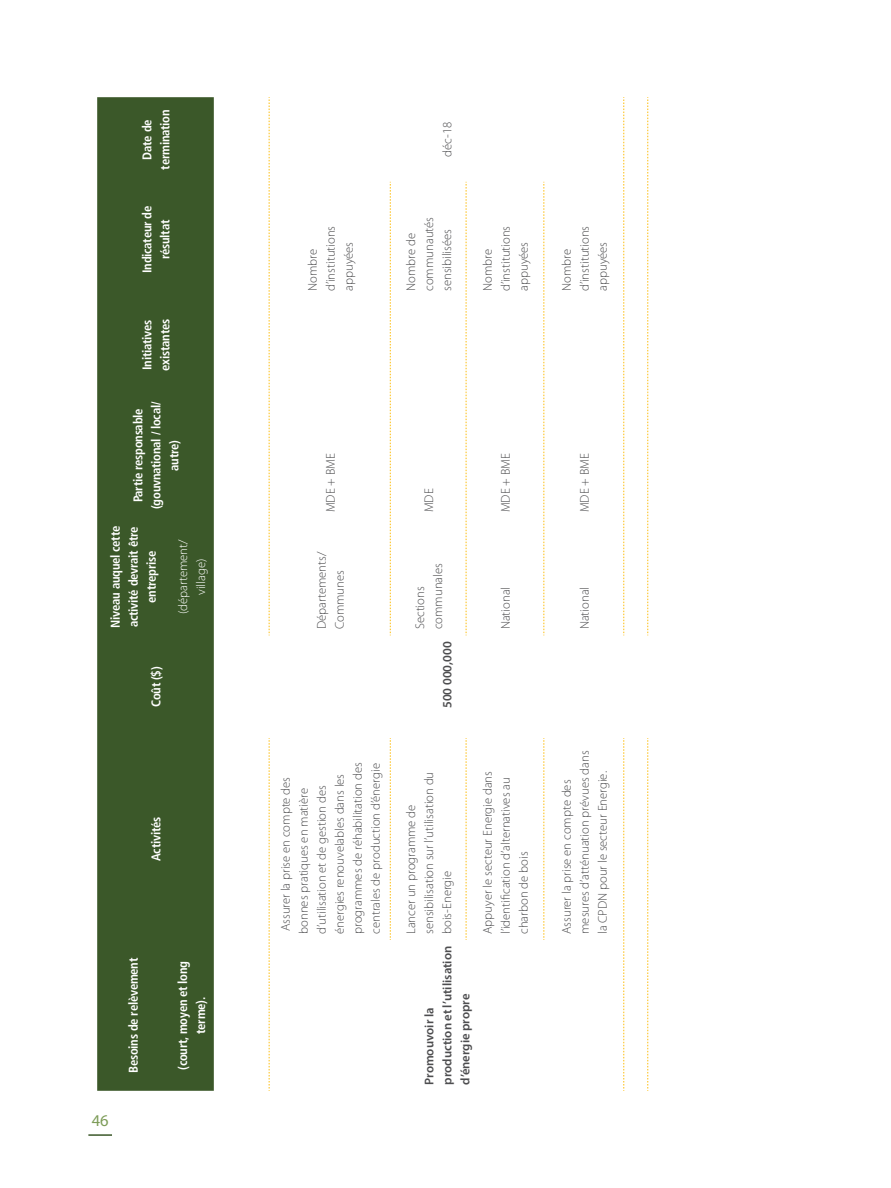
<style>
.page{position:relative;width:891px;height:1188px;background:#fff}
.page>*{position:absolute;margin:0;border:0;box-sizing:border-box;transform-origin:0 0}
.t1{font:16.5px "Myriad Pro";color:#7d9c58}
.t2{font:300 12.75px/18px "Myriad Pro";color:#4d4d4f}
.t3{font:700 condensed 12.75px/18px "Frutiger LT Std";letter-spacing:-.02em;color:#fff;text-align:center}
.t4{font:600 12.75px/18px "Myriad Pro";color:#4d4d4f}
.t5{font:300 12.75px/18px "Myriad Pro";color:#fff;text-align:center}
</style>
<div class="page">
<hr style="left:88px;top:1134px;width:24px;height:2px;background:#3b5829">
<div style="left:97px;top:97px;width:117px;height:994px;background:#3b5829"></div>
<svg style="left:269px;top:738px;width:1px;height:353px"></svg>
<svg style="left:269px;top:97px;width:1px;height:539px"></svg>
<svg style="left:390px;top:738px;width:1px;height:202px"></svg>
<svg style="left:390px;top:182px;width:1px;height:454px"></svg>
<svg style="left:466px;top:738px;width:1px;height:202px"></svg>
<svg style="left:466px;top:182px;width:1px;height:454px"></svg>
<svg style="left:544px;top:738px;width:1px;height:202px"></svg>
<svg style="left:544px;top:182px;width:1px;height:454px"></svg>
<svg style="left:624px;top:738px;width:1px;height:353px"></svg>
<svg style="left:624px;top:97px;width:1px;height:539px"></svg>
<svg style="left:648px;top:738px;width:1px;height:353px"></svg>
<svg style="left:648px;top:97px;width:1px;height:539px"></svg>
<p class="t3" style="left:138px;top:170px;width:62px;rotate:-90deg">Date de termination</p>
<p class="t3" style="left:138px;top:273px;width:69px;rotate:-90deg">Indicateur de résultat</p>
<p class="t3" style="left:138px;top:371px;width:53px;text-align:left;rotate:-90deg">Initiatives existantes</p>
<p class="t3" style="left:129px;top:509px;width:109px;rotate:-90deg">Partie responsable (gouvnational / local/ autre)</p>
<p class="t3" style="left:106px;top:628px;width:103px;rotate:-90deg">Niveau auquel cette activité devrait être entreprise</p>
<p class="t5" style="left:174px;top:614px;width:77px;rotate:-90deg">(département/ village)</p>
<p class="t3" style="left:147px;top:707px;width:42px;rotate:-90deg">Coût ($)</p>
<p class="t3" style="left:147px;top:861px;width:46px;rotate:-90deg">Activités</p>
<p class="t1" style="left:92px;top:1110px;width:18px">46</p>
<p class="t3" style="left:124px;top:1073px;width:117px;rotate:-90deg">Besoins de relèvement</p>
<p class="t3" style="left:174px;top:1070px;width:110px;rotate:-90deg">(court, moyen et long terme).</p>
<p class="t2" style="left:304px;top:291px;width:67px;rotate:-90deg">Nombre d’institutions appuyées</p>
<p class="t2" style="left:438px;top:157px;width:36px;rotate:-90deg">déc-18</p>
<p class="t2" style="left:402px;top:291px;width:75px;rotate:-90deg">Nombre de communautés sensibilisées</p>
<p class="t2" style="left:479px;top:291px;width:67px;rotate:-90deg">Nombre d’institutions appuyées</p>
<p class="t2" style="left:558px;top:291px;width:67px;rotate:-90deg">Nombre d’institutions appuyées</p>
<p class="t2" style="left:322px;top:512px;width:61px;rotate:-90deg">MDE + BME</p>
<p class="t2" style="left:313px;top:629px;width:79px;rotate:-90deg">Départements/<br>Communes</p>
<p class="t2" style="left:277px;top:934px;width:173px;rotate:-90deg">Assurer la prise en compte des bonnes pratiques en matière d’utilisation et de gestion des énergies renouvelables dans les programmes de réhabilitation des centrales de production d’énergie</p>
<p class="t2" style="left:420px;top:512px;width:25px;rotate:-90deg">MDE</p>
<p class="t2" style="left:411px;top:629px;width:68px;rotate:-90deg">Sections communales</p>
<p class="t4" style="left:438px;top:708px;width:68px;rotate:-90deg">500 000,000</p>
<p class="t2" style="left:497px;top:512px;width:61px;rotate:-90deg">MDE + BME</p>
<p class="t2" style="left:497px;top:629px;width:44px;rotate:-90deg">National</p>
<p class="t2" style="left:402px;top:934px;width:164px;rotate:-90deg">Lancer un programme de sensibilisation sur l’utilisation du bois-Energie</p>
<p class="t4" style="left:420px;top:1085px;width:140px;rotate:-90deg">Promouvoir la production et l’utilisation d’énergie propre</p>
<p class="t2" style="left:479px;top:934px;width:165px;rotate:-90deg">Appuyer le secteur Energie dans l’identification d’alternatives au charbon de bois</p>
<p class="t2" style="left:576px;top:512px;width:61px;rotate:-90deg">MDE + BME</p>
<p class="t2" style="left:576px;top:629px;width:44px;rotate:-90deg">National</p>
<p class="t2" style="left:558px;top:934px;width:185px;rotate:-90deg">Assurer la prise en compte des mesures d’atténuation prévues dans la CPDN pour le secteur Energie.</p>
</div>
